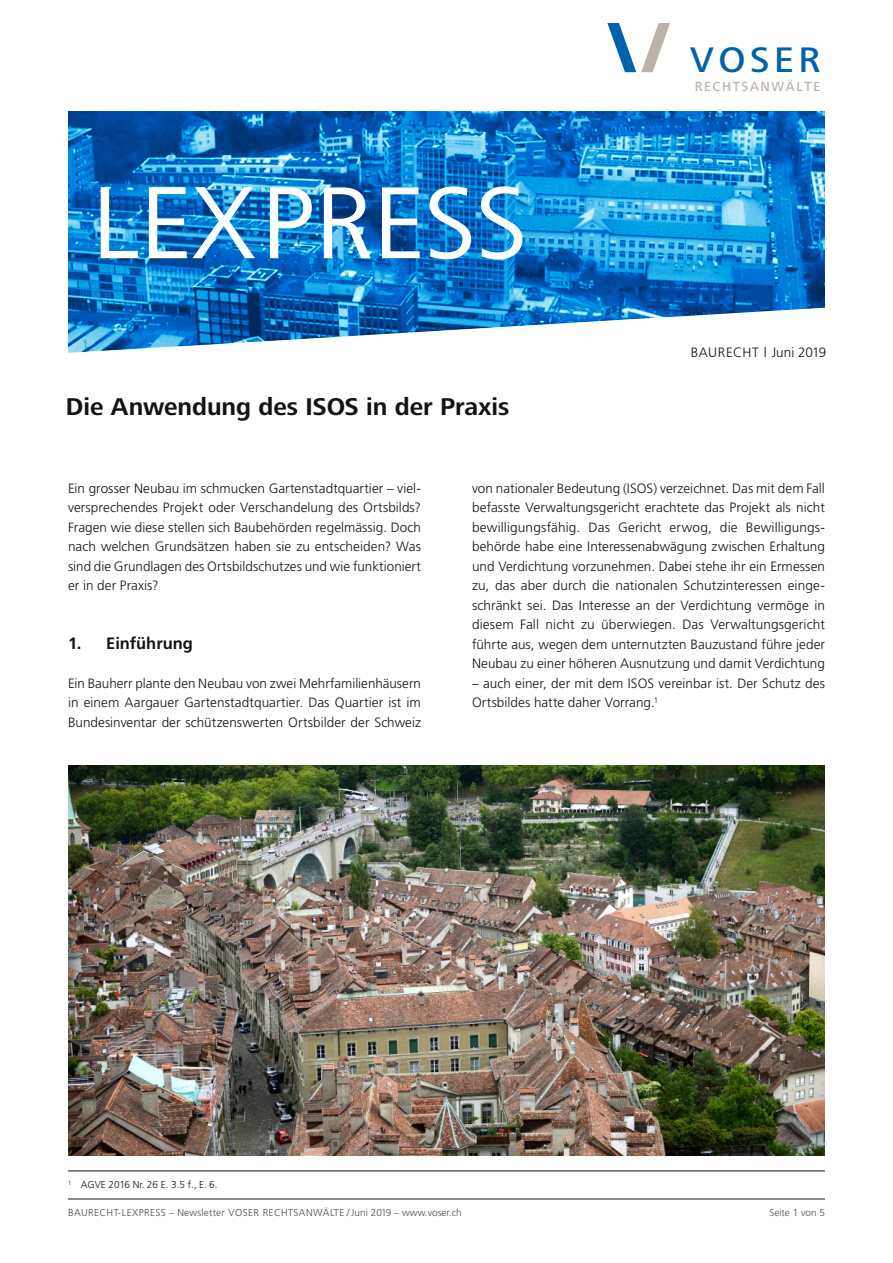
<style>
.page{position:relative;width:893px;height:1263px;background:#fff}
.page>*{position:absolute;margin:0;border:0;box-sizing:border-box;transform-origin:0 0}
.t1{font:106.05px "Frutiger Next LT";color:#fff}
.t2{font:500 36.75px "Frutiger Next LT";letter-spacing:.12em;color:#0062aa}
.t3{font:700 25.2px "Frutiger Next LT";color:#131413}
.t4{font:700 16.5px "Frutiger";letter-spacing:-.005em;color:#131413}
.t5{font:500 13.65px "Frutiger Next LT";letter-spacing:.12em;color:#bbb4a5}
.t6{font:300 13.5px/19.5px "Frutiger";letter-spacing:.005em;color:#131413;text-align:justify}
.t7{font:300 10.05px "Frutiger";letter-spacing:.03em;color:#4d4d4c}
.t8{font:300 10.05px "Frutiger";color:#131413}
.t9{font:300 10.05px "Frutiger";color:#4d4d4c}
.s1{font-size:106.65px}
</style>
<div class="page">
<svg style="left:68px;top:112px;width:757px;height:196px;background:#107bc7"></svg>
<svg style="left:68px;top:308px;width:751px;height:45px"></svg>
<svg style="left:607px;top:23px;width:63px;height:49px"></svg>
<div style="left:566px;top:347px;width:260px;height:10px;background:#fff"></div>
<hr style="left:68px;top:1171px;width:757px;height:1px;background:#131413">
<hr style="left:68px;top:1199px;width:757px;height:1px;background:#131413">
<img style="left:68px;top:766px;width:757px;height:390px">
<h1 class="t1" style="left:92px;top:164px;width:437px"><span class="s1">LEX</span>PRESS</h1>
<h3 class="t3" style="left:66px;top:392px;width:445px">Die Anwendung des ISOS in der Praxis</h3>
<h2 class="t2" style="left:690px;top:40px;width:132px">VOSER</h2>
<p class="t5" style="left:695px;top:79px;width:127px">RECHTSANWÄLTE</p>
<p class="t6" style="left:691px;top:343px;width:137px">BAURECHT | Juni 2019</p>
<p class="t6" style="left:68px;top:478px;width:354px">Ein grosser Neubau im schmucken Gartenstadtquartier – viel&shy;versprechendes Projekt oder Verschandelung des Ortsbilds?<br>Fragen wie diese stellen sich Baubehörden regelmässig. Doch nach welchen Grundsätzen haben sie zu entscheiden? Was sind die Grundlagen des Ortsbildschutzes und wie funktioniert er in der Praxis?</p>
<p class="t4" style="left:68px;top:633px;width:126px">1. Einführung</p>
<p class="t6" style="left:68px;top:673px;width:354px">Ein Bauherr plante den Neubau von zwei Mehrfamilienhäusern in einem Aargauer Gartenstadtquartier. Das Quartier ist im Bundesinventar der schützenswerten Ortsbilder der Schweiz</p>
<p class="t6" style="left:472px;top:478px;width:354px">von nationaler Bedeutung (ISOS) verzeichnet. Das mit dem Fall befasste Verwaltungsgericht erachtete das Projekt als nicht bewilligungsfähig. Das Gericht erwog, die Bewilligungs&shy;behörde habe eine Interessenabwägung zwischen Erhaltung und Verdichtung vorzunehmen. Dabei stehe ihr ein Ermessen zu, das aber durch die nationalen Schutzinteressen einge&shy;schränkt sei. Das Interesse an der Verdichtung vermöge in diesem Fall nicht zu überwiegen. Das Verwaltungsgericht führte aus, wegen dem unternutzten Bauzustand führe jeder Neubau zu einer höheren Ausnutzung und damit Verdichtung</p>
<p class="t6" style="left:472px;top:673px;width:354px">– auch einer, der mit dem ISOS vereinbar ist. Der Schutz des<br>Ortsbildes hatte daher Vorrang.<sup>1</sup></p>
<p class="t8" style="left:68px;top:1179px;width:151px"><sup>1</sup> AGVE 2016 Nr. 26 E. 3.5 f., E. 6.</p>
<p class="t7" style="left:68px;top:1206px;width:395px">BAURECHT-LEXPRESS – Newsletter VOSER RECHTSANWÄLTE / Juni 2019 – www.voser.ch</p>
<p class="t9" style="left:769px;top:1206px;width:57px">Seite 1 von 5</p>
</div>
